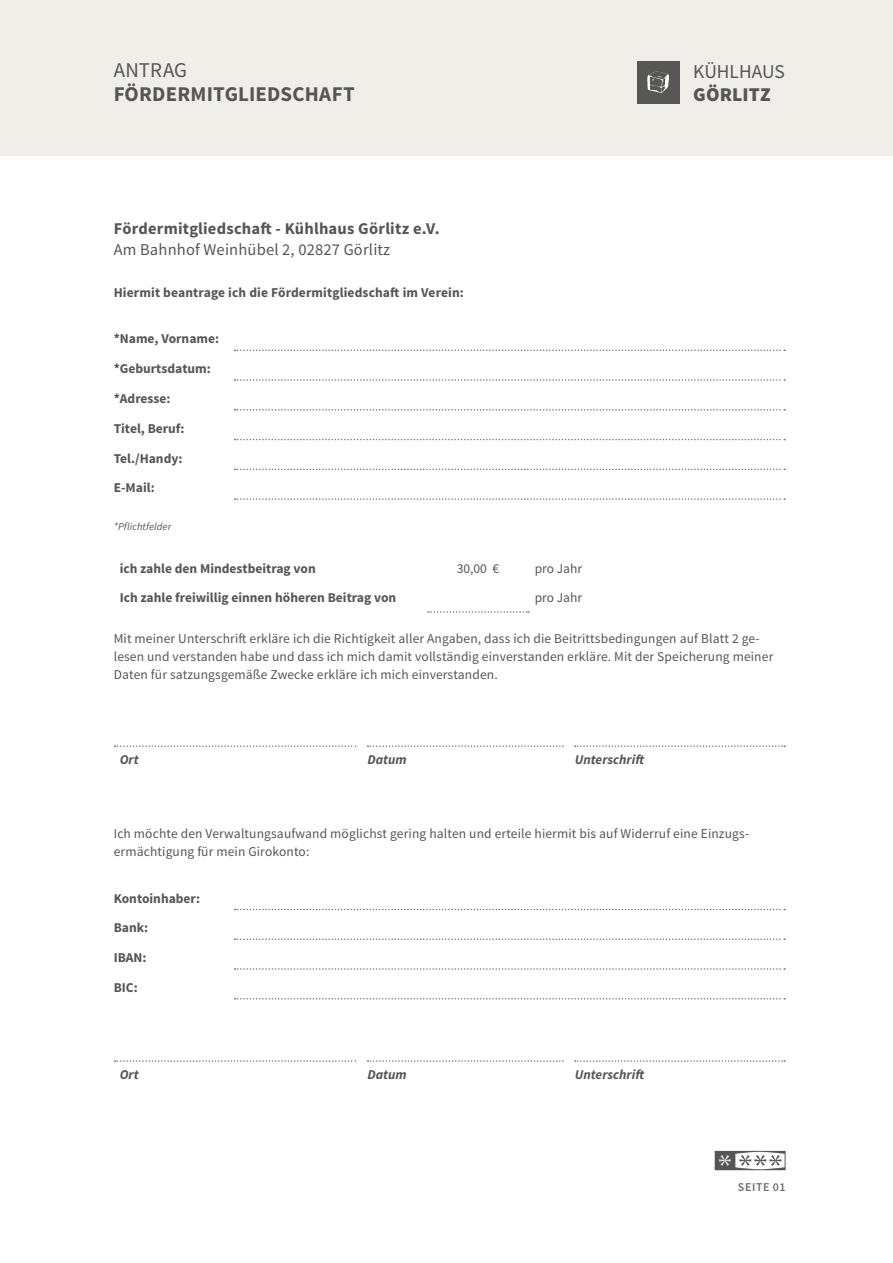
<style>
.page{position:relative;width:893px;height:1263px;background:#fff}
.page>*{position:absolute;margin:0;border:0;box-sizing:border-box;transform-origin:0 0}
.t1{font:700 21px "Source Sans Pro";letter-spacing:.01em;color:#575656}
.t2{font:21px "Source Sans Pro";color:#575656}
.t3{font:19.65px "Source Sans Pro";color:#575656}
.t4{font:900 19.65px "Source Sans Pro";letter-spacing:.01em;color:#575656}
.t5{font:700 16.5px "Source Sans Pro";letter-spacing:.01em;color:#575656}
.t6{font:16.5px "Source Sans Pro";letter-spacing:.01em;color:#575656}
.t7{font:13.5px/18px "Source Sans Pro";letter-spacing:.01em;color:#575656}
.t8{font:700 13.5px "Source Sans Pro";color:#575656}
.t9{font:italic 700 13.5px "Source Sans Pro";color:#575656}
.t10{font:600 12px "Source Sans Pro";letter-spacing:.05em;color:#706f6f}
.t11{font:italic 10.5px "Source Sans Pro";letter-spacing:.01em;color:#575656}
</style>
<div class="page">
<div style="left:0;top:0;width:893px;height:155px;background:#efeee9"></div>
<svg style="left:235px;top:349px;width:550px;height:2px"></svg>
<svg style="left:235px;top:379px;width:550px;height:2px"></svg>
<svg style="left:235px;top:409px;width:550px;height:2px"></svg>
<svg style="left:235px;top:439px;width:550px;height:1px"></svg>
<svg style="left:235px;top:469px;width:550px;height:1px"></svg>
<svg style="left:235px;top:498px;width:550px;height:2px"></svg>
<svg style="left:428px;top:611px;width:101px;height:2px"></svg>
<svg style="left:114px;top:745px;width:242px;height:2px"></svg>
<svg style="left:367px;top:745px;width:196px;height:2px"></svg>
<svg style="left:575px;top:745px;width:210px;height:2px"></svg>
<svg style="left:235px;top:909px;width:550px;height:1px"></svg>
<svg style="left:235px;top:938px;width:550px;height:2px"></svg>
<svg style="left:235px;top:968px;width:550px;height:2px"></svg>
<svg style="left:235px;top:998px;width:550px;height:1px"></svg>
<svg style="left:114px;top:1060px;width:242px;height:2px"></svg>
<svg style="left:367px;top:1060px;width:196px;height:2px"></svg>
<svg style="left:575px;top:1060px;width:210px;height:2px"></svg>
<svg style="left:715px;top:1151px;width:71px;height:19px"></svg>
<div style="left:637px;top:62px;width:42px;height:42px;background:#575756"></div>
<svg style="left:647px;top:71px;width:22px;height:22px"></svg>
<h1 class="t2" style="left:114px;top:57px;width:75px">ANTRAG</h1>
<h1 class="t1" style="left:114px;top:81px;width:243px">FÖRDERMITGLIEDSCHAFT</h1>
<h2 class="t3" style="left:693px;top:60px;width:93px">KÜHLHAUS</h2>
<h2 class="t4" style="left:693px;top:82px;width:79px">GÖRLITZ</h2>
<p class="t5" style="left:114px;top:217px;width:328px">Fördermitgliedschaft - Kühlhaus Görlitz e.V.</p>
<p class="t6" style="left:114px;top:239px;width:278px">Am Bahnhof Weinhübel 2, 02827 Görlitz</p>
<p class="t8" style="left:114px;top:283px;width:352px">Hiermit beantrage ich die Fördermitgliedschaft im Verein:</p>
<p class="t8" style="left:114px;top:330px;width:107px">*Name, Vorname:</p>
<p class="t8" style="left:114px;top:360px;width:99px">*Geburtsdatum:</p>
<p class="t8" style="left:114px;top:390px;width:58px">*Adresse:</p>
<p class="t8" style="left:114px;top:420px;width:72px">Titel, Beruf:</p>
<p class="t8" style="left:114px;top:449px;width:70px">Tel./Handy:</p>
<p class="t8" style="left:114px;top:479px;width:42px">E-Mail:</p>
<p class="t11" style="left:114px;top:520px;width:59px">*Pflichtfelder</p>
<p class="t8" style="left:120px;top:560px;width:198px">ich zahle den Mindestbeitrag von</p>
<p class="t7" style="left:457px;top:560px;width:44px">30,00 €</p>
<p class="t7" style="left:535px;top:560px;width:49px">pro Jahr</p>
<p class="t8" style="left:120px;top:589px;width:278px">Ich zahle freiwillig einnen höheren Beitrag von</p>
<p class="t7" style="left:535px;top:589px;width:49px">pro Jahr</p>
<p class="t7" style="left:114px;top:629px;width:661px">Mit meiner Unterschrift erkläre ich die Richtigkeit aller Angaben, dass ich die Beitrittsbedingungen auf Blatt 2 ge&shy;lesen und verstanden habe und dass ich mich damit vollständig einverstanden erkläre. Mit der Speicherung meiner<br>Daten für satzungsgemäße Zwecke erkläre ich mich einverstanden.</p>
<p class="t9" style="left:120px;top:751px;width:21px">Ort</p>
<p class="t9" style="left:367px;top:751px;width:41px">Datum</p>
<p class="t9" style="left:575px;top:751px;width:71px">Unterschrift</p>
<p class="t7" style="left:114px;top:824px;width:637px">Ich möchte den Verwaltungsaufwand möglichst gering halten und erteile hiermit bis auf Widerruf eine Einzugs&shy;ermächtigung für mein Girokonto:</p>
<p class="t8" style="left:114px;top:889px;width:88px">Kontoinhaber:</p>
<p class="t8" style="left:114px;top:919px;width:36px">Bank:</p>
<p class="t8" style="left:114px;top:949px;width:34px">IBAN:</p>
<p class="t8" style="left:114px;top:979px;width:26px">BIC:</p>
<p class="t9" style="left:120px;top:1066px;width:21px">Ort</p>
<p class="t9" style="left:367px;top:1066px;width:41px">Datum</p>
<p class="t9" style="left:575px;top:1066px;width:71px">Unterschrift</p>
<p class="t10" style="left:738px;top:1180px;width:49px">SEITE 01</p>
</div>
